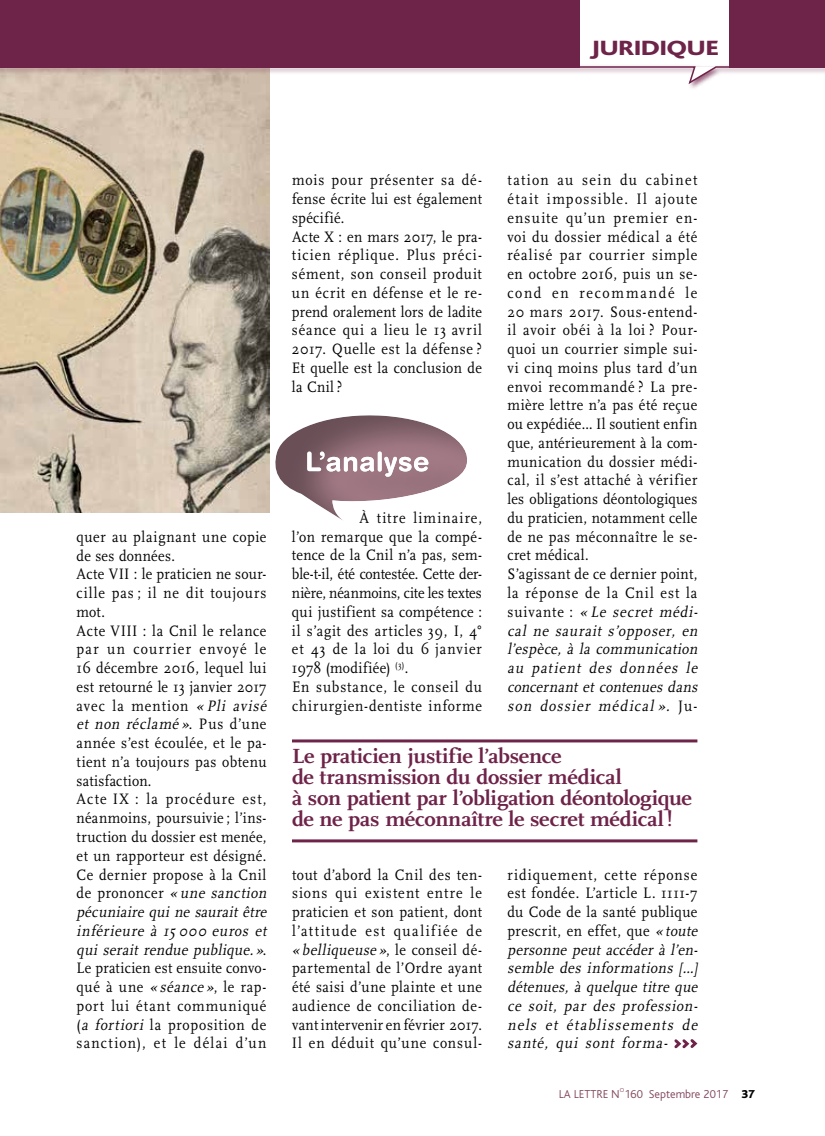
<style>
.page{position:relative;width:825px;height:1136px;background:#fff}
.page>*{position:absolute;margin:0;border:0;box-sizing:border-box;transform-origin:0 0}
.t1{font:800 21.6px "Bliss";color:#6e2349;scale:1.25 1}
.t2{font:700 21.3px/21px "Scala";letter-spacing:-.015em;color:#6e2349;scale:1.05 1}
.t3{font:15.75px/18.8px "Scala";letter-spacing:.04em;color:#000;scale:.9 1}
.t4{font:italic 15.75px/18.8px "Scala";color:#000;scale:.9 1}
.t5{font:300 12px "Bliss";color:#82485e}
.t6{font:300 6px "Bliss";color:#82485e}
.s1{font-style:italic}
.s2{font-style:normal}
.s3{font-weight:800;color:#000}
</style>
<div class="page">
<svg style="left:674px;top:1039px;width:24px;height:10px"></svg>
<img style="left:0;top:91px;width:270px;height:421px">
<svg style="left:263px;top:359px;width:204px;height:161px"></svg>
<hr style="left:292px;top:739px;width:405px;height:3px;background:#6e2349">
<hr style="left:292px;top:839px;width:405px;height:3px;background:#6e2349">
<div style="left:0;top:0;width:825px;height:68px;background:#6e2349"></div>
<div style="left:580px;top:0;width:149px;height:68px;background:#fff"></div>
<div style="left:0;top:65px;width:825px;height:26px;background:#6e2349;opacity:.7"></div>
<svg style="left:0;top:65px;width:825px;height:21px"></svg>
<h1 class="t1" style="left:590px;top:37px;width:104px">JURIDIQUE</h1>
<p class="t3" style="left:77px;top:527px;width:216px">quer au plaignant une copie de ses données.<br>Acte VII : le praticien ne sour&shy;cille pas ; il ne dit toujours mot.<br>Acte VIII : la Cnil le relance par un courrier envoyé le<br>16 décembre 2016, lequel lui est retourné le 13 janvier 2017 avec la mention <span class="s1">«Pli avisé et non réclamé »</span>. P u s d ’ u n e année s’est écoulée, et le pa&shy;tient n’a toujours pas obtenu satisfaction.<br>Acte IX : la procédure est, néanmoins, poursuivie ; l’ins&shy;truction du dossier est menée, et un rapporteur est désigné.<br>Ce dernier propose à la Cnil de prononcer <span class="s1">«une sanction pécuniaire qui ne saurait être inférieure à 15 000 euros et qui serait rendue publique. »</span>.<br>Le praticien est ensuite convo&shy;qué à une <span class="s1">«séance»</span>, le rap&shy;port lui étant communiqué (<span class="s1">a fortiori</span> la proposition de sanction), et le délai d’un</p>
<p class="t3" style="left:292px;top:171px;width:213px">mois pour présenter sa dé&shy;fense écrite lui est également spécifié.<br>Acte X : en mars 2017, le pra&shy;ticien réplique. Plus préci&shy;sément, son conseil produit un écrit en défense et le re&shy;prend oralement lors de ladite séance qui a lieu le 13 avril<br>2017. Quelle est la défense ?<br>Et quelle est la conclusion de la Cnil ?</p>
<p class="t3" style="left:292px;top:508px;width:213px;text-indent:68px">À titre liminaire, l’on remarque que la compé&shy;tence de la Cnil n’a pas, sem&shy;ble-t-il, été contestée. Cette der&shy;nière, néanmoins, cite les textes qui justifient sa compétence : il s’agit des articles 39, I, 4° et 43 de la loi du 6 janvier<br>1978 (modifiée) <sup>(3)</sup>.<br>En substance, le conseil du chirurgien-dentiste informe</p>
<p class="t3" style="left:507px;top:171px;width:216px">tation au sein du cabinet était impossible. Il ajoute ensuite qu’un premier en&shy;voi du dossier médical a été réalisé par courrier simple en octobre 2016, puis un se&shy;cond en recommandé le<br>20 mars 2017. Sous-entend&shy;il avoir obéi à la loi ? Pour&shy;quoi un courrier simple sui&shy;vi cinq moins plus tard d’un envoi recommandé ? La pre&shy;mière lettre n’a pas été reçue ou expédiée… Il soutient enfin que, antérieurement à la com&shy;munication du dossier médi&shy;cal, il s’est attaché à vérifier les obligations déontologiques du praticien, notamment celle de ne pas méconnaître le se&shy;cret médical.<br>S’agissant de ce dernier point, la réponse de la Cnil est la s u iv a nt e : <span class="s1">« Le secret médi&shy;cal ne saurait s’opposer, en l’espèce, à la communication au patient des données le concernant et contenues dans son dossier médical ».</span> J u -</p>
<p class="t2" style="left:292px;top:746px;width:382px">Le praticien justifie l’absence<br>de transmission du dossier médical<br>à son patient par l’obligation déontologique de ne pas méconnaître le secret médical!</p>
<p class="t3" style="left:292px;top:865px;width:213px;text-align:justify">tout d’abord la Cnil des ten&shy;sions qui existent entre le praticien et son patient, dont l’attitude est qualifiée de <span class="s1">«belliqueuse»</span>, le conseil dé&shy;partemental de l’Ordre ayant été saisi d’une plainte et une audience de conciliation de&shy;vant intervenir en février 2017.<br>Il en déduit qu’une consul-</p>
<p class="t4" style="left:507px;top:865px;width:216px"><span class="s2">ridiquement, cette réponse est fondée. L’article L. 1111-7 du Code de la santé publique prescrit, en effet, que</span> «toute personne peut accéder à l’en&shy;semble des informations […] détenues, à quelque titre que ce soit, par des profession&shy;nels et établissements de santé, qui sont forma-</p>
<p class="t6" style="left:620px;top:1086px;width:6px">O</p>
<p class="t5" style="left:559px;top:1087px;width:198px">LA LETTRE N 160 Septembre 2017 <span class="s3">37</span></p>
</div>
